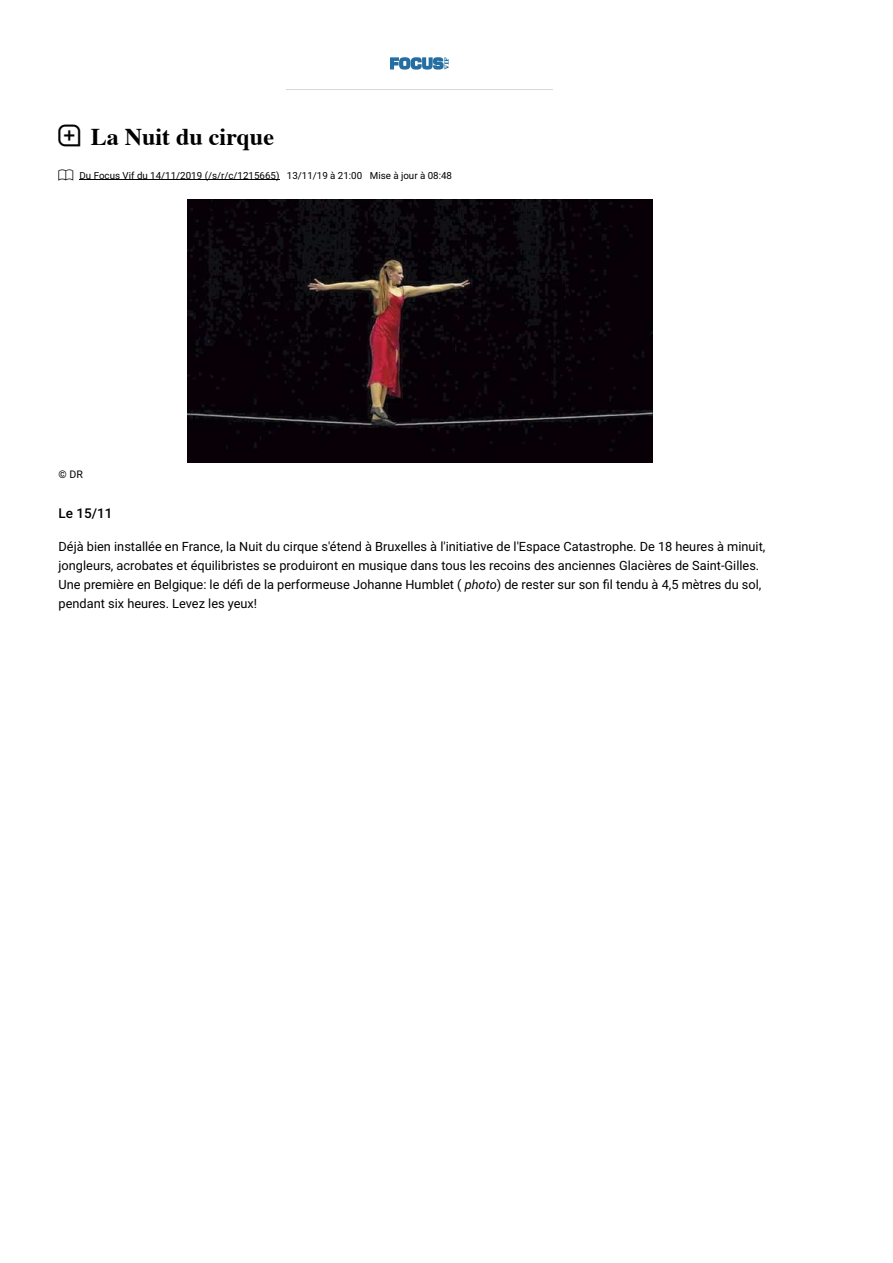
<style>
.page{position:relative;width:893px;height:1263px;background:#fff}
.page>*{position:absolute;margin:0;border:0;box-sizing:border-box;transform-origin:0 0}
.t1{font:700 24px "Times";color:#000}
.t2{font:500 13.5px "Roboto";color:#000}
.t3{font:12.75px/18.8px "Roboto";color:#000}
.t4{font:10.5px "Roboto";color:#000}
.t5{font:9.75px "Roboto";color:#000}
.s1{font-style:italic}
</style>
<div class="page">
<hr style="left:80px;top:180px;width:125px;height:1px;background:#000">
<hr style="left:205px;top:180px;width:74px;height:1px;background:#000">
<img style="left:187px;top:200px;width:465px;height:262px">
<hr style="left:286px;top:89px;width:267px;height:1px;background:#d8d8d8">
<svg style="left:390px;top:57px;width:59px;height:13px"></svg>
<h1 class="t1" style="left:91px;top:114px;width:185px">La Nuit du cirque</h1>
<p class="t5" style="left:80px;top:168px;width:374px">Du Focus Vif du 14/11/2019 (/s/r/c/1215665) 13/11/19 à 21:00 Mise à jour à 08:48</p>
<p class="t4" style="left:59px;top:467px;width:26px">© DR</p>
<p class="t2" style="left:59px;top:504px;width:56px">Le 15/11</p>
<p class="t3" style="left:59px;top:537px;width:708px">Déjà bien installée en France, la Nuit du cirque s'étend à Bruxelles à l'initiative de l'Espace Catastrophe. De 18 heures à minuit, jongleurs, acrobates et équilibristes se produiront en musique dans tous les recoins des anciennes Glacières de Saint-Gilles.<br>Une première en Belgique: le déY de la performeuse Johanne Humblet ( <span class="s1">photo</span>) de rester sur son Yl tendu à 4,5 mètres du sol, pendant six heures. Levez les yeux!</p>
</div>
